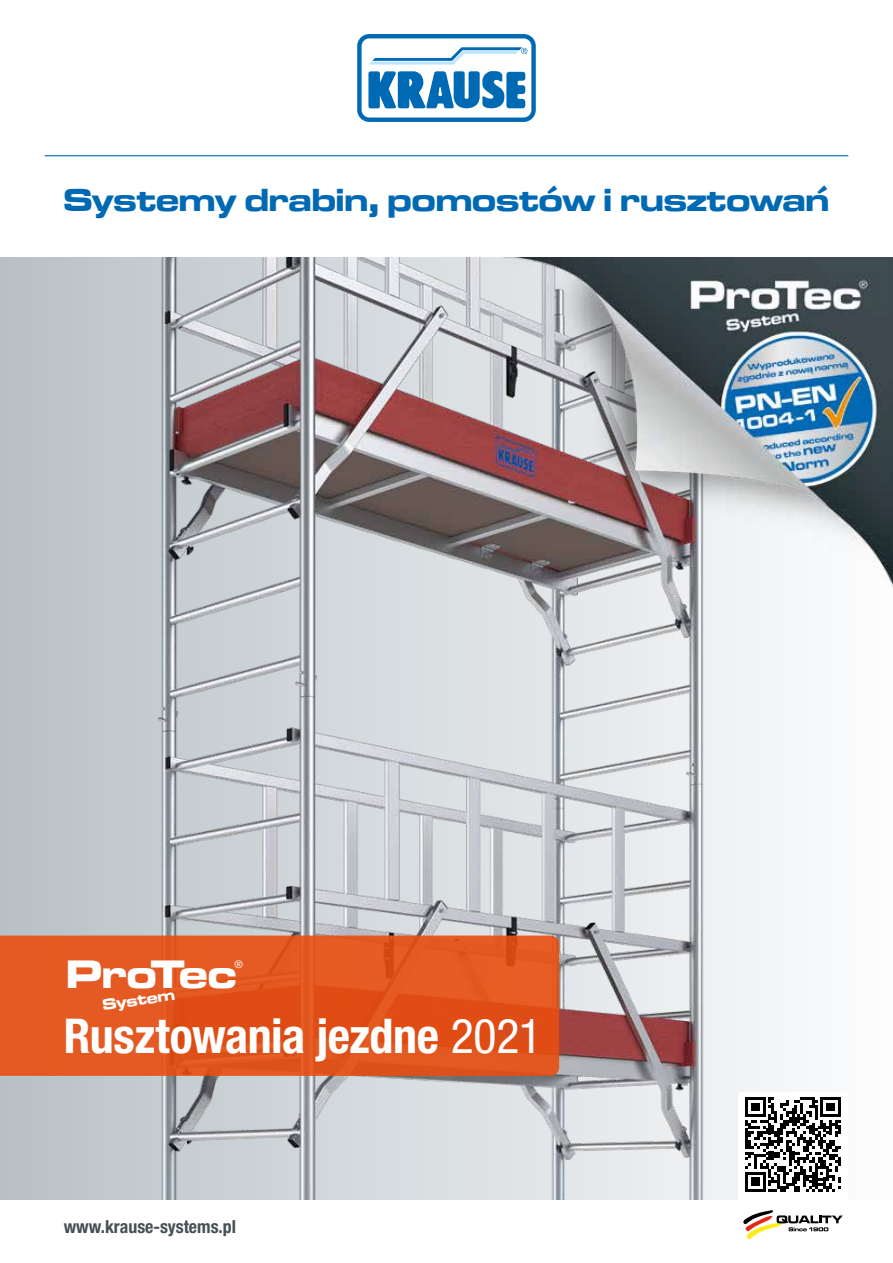
<style>
.page{position:relative;width:893px;height:1263px;background:#fff}
.page>*{position:absolute;margin:0;border:0;box-sizing:border-box;transform-origin:0 0}
.t1{font:700 condensed 48px "Helvetica Neue LTW1 G";letter-spacing:-.01em;color:#fff}
.t2{font:41.25px "Microgramma D Bold Exte";color:#fff}
.t3{font:33px "Microgramma D Bold Exte";color:#0069b4}
.t4{font:700 condensed 18px "Helvetica Neue LTW1 G";color:#455055}
.t5{font:15.75px "Microgramma D Bold Exte";color:#fff}
.t6{font:10.5px "Helvetica Neue LT";color:#fff}
.s1{font-weight:400}
</style>
<div class="page">
<img style="left:0;top:257px;width:779px;height:942px">
<svg style="left:0;top:935px;width:559px;height:141px;background:#e2561e"></svg>
<hr style="left:45px;top:155px;width:803px;height:1px;background:#0069b4">
<svg style="left:357px;top:34px;width:179px;height:88px"></svg>
<img style="left:494px;top:257px;width:399px;height:413px">
<svg style="left:738px;top:1092px;width:105px;height:147px"></svg>
<p class="t3" style="left:64px;top:177px;width:767px">Systemy drabin, pomostów i rusztowan´</p>
<p class="t2" style="left:66px;top:946px;width:172px">ProTec</p>
<p class="t6" style="left:234px;top:958px;width:10px">®</p>
<p class="t5" style="left:101px;top:994px;width:74px;rotate:-8deg">System</p>
<h1 class="t1" style="left:64px;top:1007px;width:480px">Rusztowania jezdne <span class="s1">2021</span></h1>
<p class="t4" style="left:64px;top:1216px;width:174px">www.krause-systems.pl</p>
</div>
